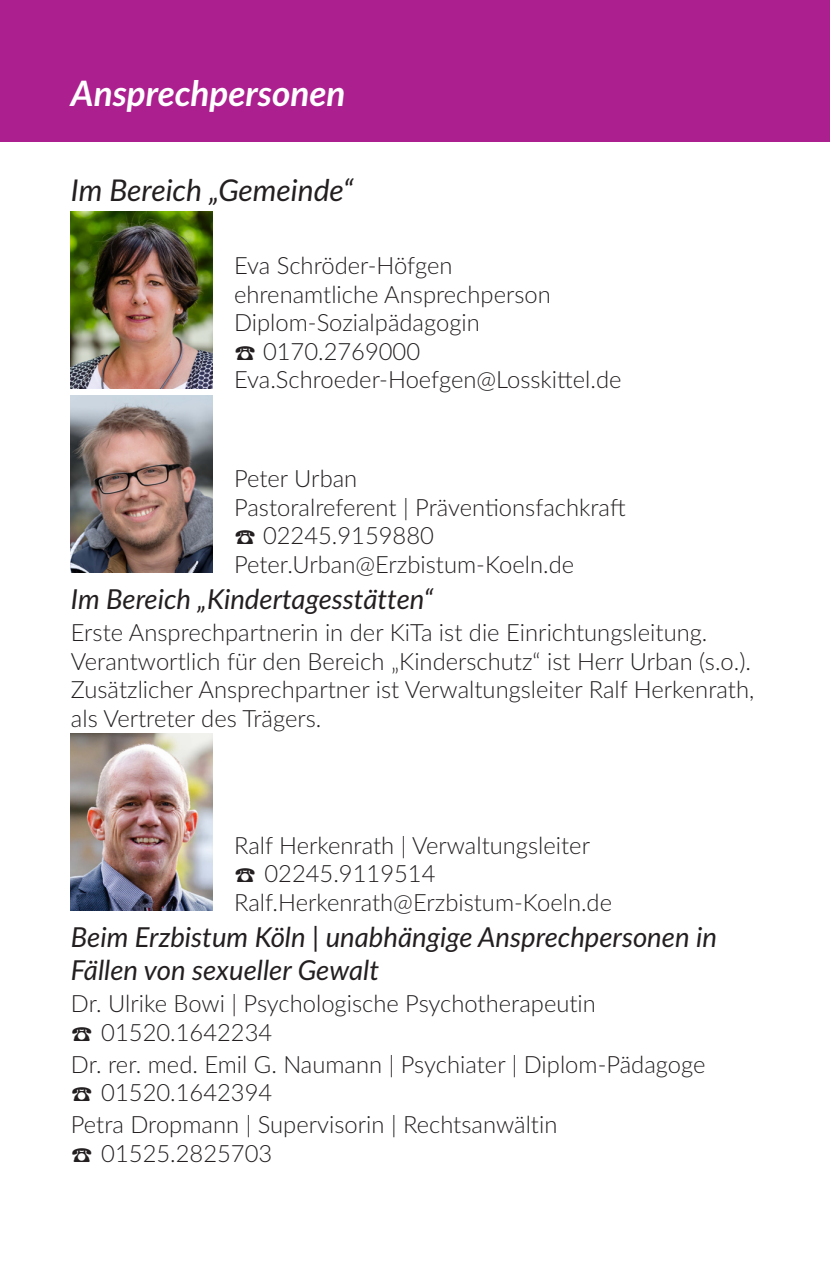
<style>
.page{position:relative;width:830px;height:1276px;background:#fff}
.page>*{position:absolute;margin:0;border:0;box-sizing:border-box;transform-origin:0 0}
.t1{font:italic 700 35px "Lato";color:#fff}
.t2{font:italic 30px "Lato";color:#231f20}
.t3{font:italic 27.5px/33px "Lato";color:#231f20}
.t4{font:300 23.75px/28.5px "Lato";color:#231f20}
</style>
<div class="page">
<div style="left:0;top:0;width:829px;height:142px;background:#ab208e"></div>
<img style="left:71px;top:395px;width:142px;height:178px">
<img style="left:71px;top:734px;width:142px;height:177px">
<img style="left:71px;top:211px;width:142px;height:177px">
<h1 class="t1" style="left:71px;top:68px;width:276px">Ansprechpersonen</h1>
<p class="t2" style="left:71px;top:169px;width:284px">Im Bereich „Gemeinde“</p>
<p class="t4" style="left:234px;top:251px;width:389px">Eva Schröder-Höfgen<br>ehrenamtliche Ansprechperson<br>Diplom-Sozialpädagogin<br>☎ 0170.2769000<br>Eva.Schroeder-Hoefgen@Losskittel.de</p>
<p class="t4" style="left:234px;top:463px;width:393px">Peter Urban<br>Pastoralreferent | Präventionsfachkraft ☎ 02245.9159880<br>Peter.Urban@Erzbistum-Koeln.de</p>
<p class="t3" style="left:71px;top:581px;width:363px">Im Bereich „Kindertagesstätten“</p>
<p class="t4" style="left:71px;top:617px;width:684px">Erste Ansprechpartnerin in der KiTa ist die Einrichtungsleitung.<br>Verantwortlich für den Bereich „Kinderschutz“ ist Herr Urban (s.o.).<br>Zusätzlicher Ansprechpartner ist Verwaltungsleiter Ralf Herkenrath, als Vertreter des Trägers.</p>
<p class="t4" style="left:234px;top:830px;width:379px">Ralf Herkenrath | Verwaltungsleiter ☎ 02245.9119514<br>Ralf.Herkenrath@Erzbistum-Koeln.de</p>
<p class="t3" style="left:71px;top:919px;width:647px">Beim Erzbistum Köln | unabhängige Ansprechpersonen in<br>Fällen von sexueller Gewalt</p>
<p class="t4" style="left:71px;top:988px;width:526px">Dr. Ulrike Bowi | Psychologische Psychotherapeutin ☎ 01520.1642234</p>
<p class="t4" style="left:71px;top:1049px;width:635px">Dr. rer. med. Emil G. Naumann | Psychiater | Diplom-Pädagoge ☎ 01520.1642394</p>
<p class="t4" style="left:71px;top:1109px;width:488px">Petra Dropmann | Supervisorin | Rechtsanwältin ☎ 01525.2825703</p>
</div>
